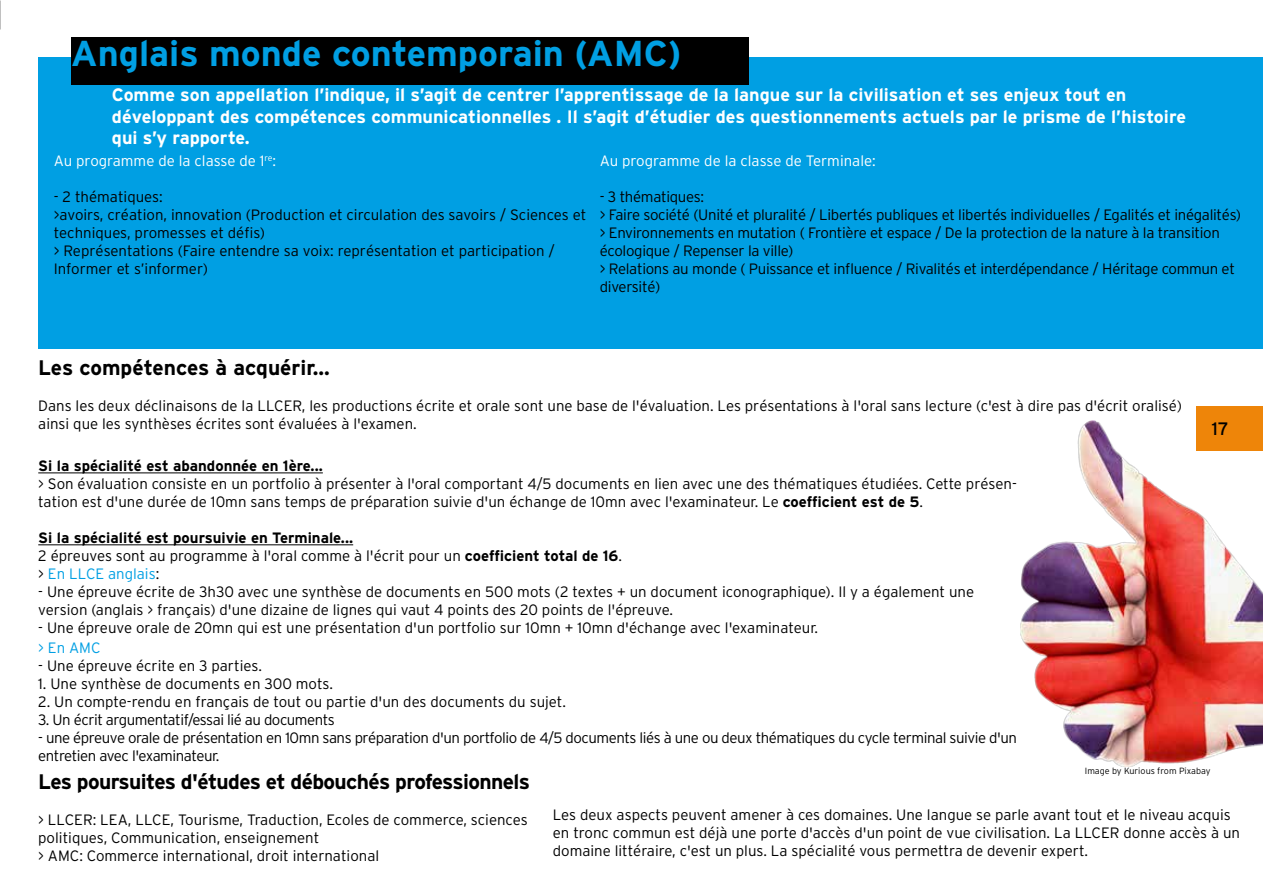
<style>
.page{position:relative;width:1263px;height:893px;background:#fff}
.page>*{position:absolute;margin:0;border:0;box-sizing:border-box;transform-origin:0 0}
.t1{font:700 36px "Interstate";color:#009fe3}
.t2{font:700 21px "Interstate";letter-spacing:-.03em;color:#000}
.t3{font:700 21px "Interstate";color:#000}
.t4{font:700 18px/21.6px "Interstate";color:#fff}
.t5{font:18px "Interstate";color:#000}
.t6{font:300 15px/18px "Interstate";color:#000}
.t7{font:300 15px/18px "Interstate";letter-spacing:-.02em;color:#000}
.t8{font:300 15px/18px "Interstate";letter-spacing:-.03em;color:#000}
.t9{font:700 15px/18px "Interstate";color:#000}
.t10{font:300 15px "Interstate";color:#fff}
.t11{font:300 15px "Interstate";color:#009fe3}
.t12{font:300 9px "Interstate";color:#000}
.s1{font-weight:700}
.s2{font-weight:300}
.s3{font-weight:300;color:#009fe3}
</style>
<div class="page">
<div style="left:1196px;top:406px;width:67px;height:45px;background:#ee8509"></div>
<img style="left:1020px;top:421px;width:243px;height:346px">
<hr style="left:38px;top:473px;width:285px;height:1px;background:#000">
<hr style="left:38px;top:545px;width:315px;height:1px;background:#000">
<div style="left:38px;top:58px;width:1225px;height:291px;background:#009fe3"></div>
<div style="left:71px;top:37px;width:677px;height:48px;background:#000"></div>
<h1 class="t1" style="left:71px;top:32px;width:612px">Anglais monde contemporain (AMC)</h1>
<p class="t4" style="left:112px;top:84px;width:1076px">Comme son appellation l’indique, il s’agit de centrer l’apprentissage de la langue sur la civilisation et ses enjeux tout en développant des compétences communicationnelles . Il s’agit d’étudier des questionnements actuels par le prisme de l’histoire qui s’y rapporte.</p>
<p class="t10" style="left:54px;top:151px;width:224px">Au programme de la classe de 1<sup>re</sup>:</p>
<p class="t6" style="left:54px;top:187px;width:534px">- 2 thématiques:<br>&gt;avoirs, création, innovation (Production et circulation des savoirs / Sciences et techniques, promesses et défis)<br>&gt; Représentations (Faire entendre sa voix: représentation et participation / Informer et s’informer)</p>
<p class="t10" style="left:600px;top:151px;width:278px">Au programme de la classe de Terminale:</p>
<p class="t7" style="left:600px;top:187px;width:643px">- 3 thématiques:<br>&gt; Faire société (Unité et pluralité / Libertés publiques et libertés individuelles / Egalités et inégalités) &gt; Environnements en mutation ( Frontière et espace / De la protection de la nature à la transition écologique / Repenser la ville)<br>&gt; Relations au monde ( Puissance et influence / Rivalités et interdépendance / Héritage commun et diversité)</p>
<h2 class="t3" style="left:38px;top:355px;width:293px">Les compétences à acquérir...</h2>
<p class="t6" style="left:38px;top:397px;width:1145px">Dans les deux déclinaisons de la LLCER, les productions écrite et orale sont une base de l'évaluation. Les présentations à l'oral sans lecture (c'est à dire pas d'écrit oralisé) ainsi que les synthèses écrites sont évaluées à l'examen.</p>
<p class="t9" style="left:38px;top:456px;width:286px">Si la spécialité est abandonnée en 1ère...</p>
<p class="t6" style="left:38px;top:474px;width:980px">&gt; Son évaluation consiste en un portfolio à présenter à l'oral comportant 4/5 documents en lien avec une des thématiques étudiées. Cette présen&shy;tation est d'une durée de 10mn sans temps de préparation suivie d'un échange de 10mn avec l'examinateur. Le <span class="s1">coefficient est de 5</span>.</p>
<p class="t9" style="left:38px;top:528px;width:585px">Si la spécialité est poursuivie en Terminale...<br><span class="s2">2 épreuves sont au programme à l'oral comme à l'écrit pour un</span> coefficient total de 16<span class="s2">. &gt;</span> <span class="s3">En LLCE anglais</span><span class="s2">:</span></p>
<p class="t6" style="left:38px;top:582px;width:937px">- Une épreuve écrite de 3h30 avec une synthèse de documents en 500 mots (2 textes + un document iconographique). Il y a également une version (anglais &gt; français) d'une dizaine de lignes qui vaut 4 points des 20 points de l'épreuve.</p>
<p class="t6" style="left:38px;top:618px;width:781px">- Une épreuve orale de 20mn qui est une présentation d'un portfolio sur 10mn + 10mn d'échange avec l'examinateur.</p>
<p class="t11" style="left:38px;top:638px;width:64px">&gt; En AMC</p>
<p class="t6" style="left:38px;top:656px;width:225px">- Une épreuve écrite en 3 parties.</p>
<p class="t6" style="left:38px;top:674px;width:296px">1. Une synthèse de documents en 300 mots.</p>
<p class="t6" style="left:38px;top:692px;width:529px">2. Un compte-rendu en français de tout ou partie d'un des documents du sujet.</p>
<p class="t8" style="left:38px;top:710px;width:298px">3. Un écrit argumentatif/essai lié au documents</p>
<p class="t8" style="left:38px;top:728px;width:980px">- une épreuve orale de présentation en 10mn sans préparation d'un portfolio de 4/5 documents liés à une ou deux thématiques du cycle terminal suivie d'un entretien avec l'examinateur.</p>
<h2 class="t2" style="left:38px;top:769px;width:493px">Les poursuites d'études et débouchés professionnels</h2>
<p class="t6" style="left:38px;top:810px;width:491px">&gt; LLCER: LEA, LLCE, Tourisme, Traduction, Ecoles de commerce, sciences politiques, Communication, enseignement<br>&gt; AMC: Commerce international, droit international</p>
<p class="t5" style="left:1212px;top:418px;width:18px">17</p>
<p class="t12" style="left:1085px;top:765px;width:127px">Image by Kurious from Pixabay</p>
<p class="t6" style="left:553px;top:805px;width:689px">Les deux aspects peuvent amener à ces domaines. Une langue se parle avant tout et le niveau acquis en tronc commun est déjà une porte d'accès d'un point de vue civilisation. La LLCER donne accès à un domaine littéraire, c'est un plus. La spécialité vous permettra de devenir expert.</p>
</div>
